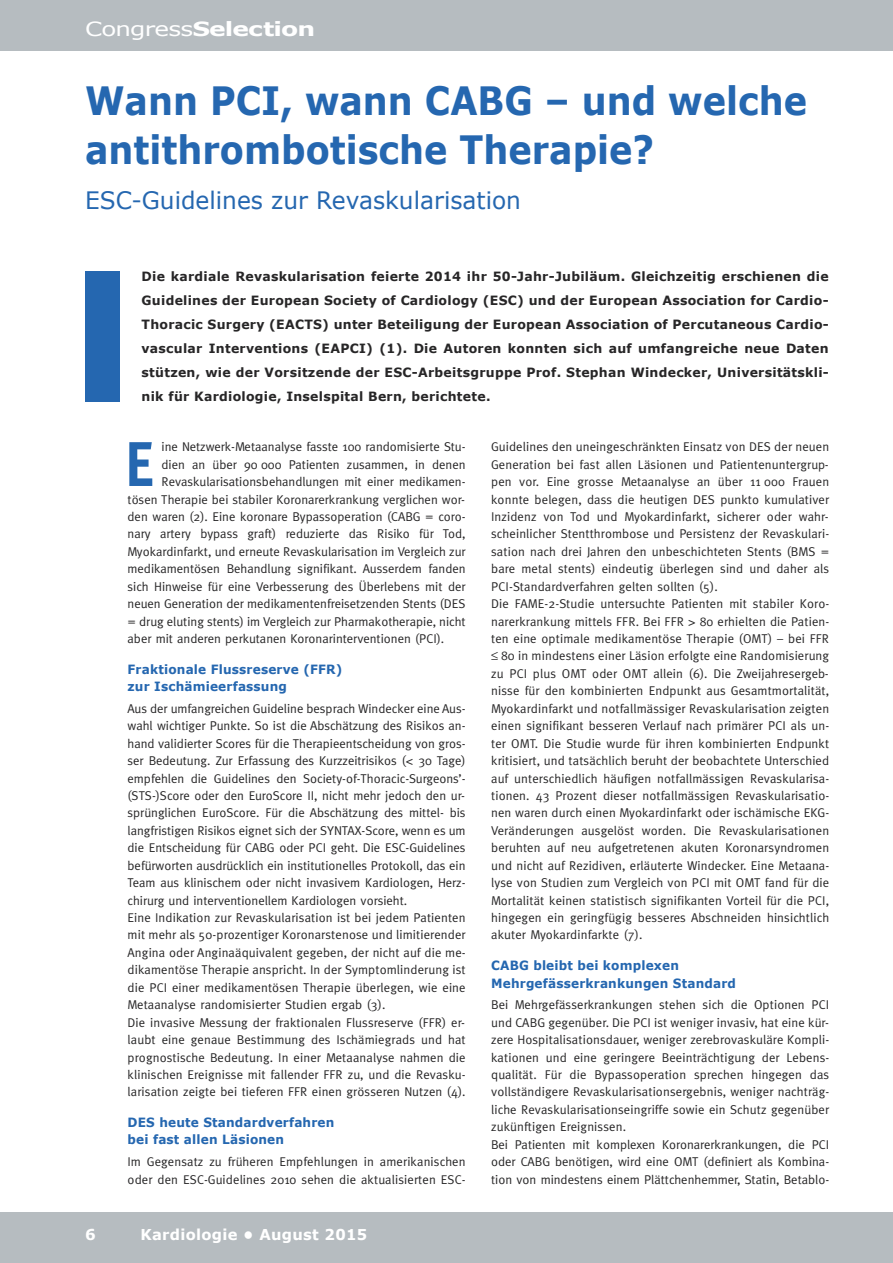
<style>
.page{position:relative;width:893px;height:1263px;background:#fff}
.page>*{position:absolute;margin:0;border:0;box-sizing:border-box;transform-origin:0 0}
.t1{font:700 63px "Meta Plus";color:#2567b0;scale:.9 1}
.t2{font:700 39px/48.8px "Verdana";color:#2567b0;scale:.9 1}
.t3{font:24px "Verdana";color:#2567b0}
.t4{font:700 19.5px "Verdana";letter-spacing:-.035em;color:#fff;scale:1.28 1}
.t5{font:700 15px "Verdana";letter-spacing:.02em;color:#fff}
.t6{font:12.75px/17.4px "Meta Plus";letter-spacing:.01em;color:#272627}
.t7{font:700 12.75px/24px "Verdana";letter-spacing:.02em;color:#272627;text-align:justify}
.t8{font:700 12.75px/17.4px "Verdana";letter-spacing:.015em;color:#2567b0;scale:.95 1}
.s1{font-weight:400}
.s2{font-family:"Univers"}
</style>
<div class="page">
<div style="left:0;top:0;width:893px;height:51px;background:#b6bcc0"></div>
<div style="left:0;top:1212px;width:893px;height:51px;background:#b6bcc0"></div>
<div style="left:85px;top:271px;width:34px;height:130px;background:#2567b0"></div>
<h3 class="t4" style="left:85px;top:17px;width:181px"><span class="s1">Congress</span>Selection</h3>
<h2 class="t2" style="left:85px;top:75px;width:804px">Wann PCI, wann CABG – und welche antithrombotische Therapie?</h2>
<h3 class="t3" style="left:85px;top:185px;width:437px">ESC-Guidelines zur Revaskularisation</h3>
<p class="t7" style="left:142px;top:264px;width:689px">Die kardiale Revaskularisation feierte 2014 ihr 50-Jahr-Jubiläum. Gleichzeitig erschienen die Guidelines der European Society of Cardiology (ESC) und der European Association for Cardio-Thoracic Surgery (EACTS) unter Beteiligung der European Association of Percutaneous Cardio&shy;vascular Interventions (EAPCI) (1). Die Autoren konnten sich auf umfangreiche neue Daten stützen, wie der Vorsitzende der ESC-Arbeitsgruppe Prof. Stephan Windecker, Universitätskli&shy;nik für Kardiologie, Inselspital Bern, berichtete.</p>
<h1 class="t1" style="left:125px;top:427px;width:35px">E</h1>
<p class="t6" style="left:162px;top:438px;width:306px">ine Netzwerk-Metaanalyse fasste 100 randomisierte Stu-</p>
<p class="t6" style="left:162px;top:456px;width:306px">dien an über 90 000 Patienten zusammen, in denen</p>
<p class="t6" style="left:162px;top:473px;width:306px">Revaskularisationsbehandlungen mit einer medikamen-</p>
<p class="t6" style="left:128px;top:490px;width:339px">tösen Therapie bei stabiler Koronarerkrankung verglichen wor-</p>
<p class="t6" style="left:128px;top:508px;width:340px">den waren (2). Eine koronare Bypassoperation (CABG = coro-</p>
<p class="t6" style="left:128px;top:525px;width:340px">nary artery bypass graft) reduzierte das Risiko für Tod,</p>
<p class="t6" style="left:128px;top:543px;width:340px">Myokardinfarkt, und erneute Revaskularisation im Vergleich zur</p>
<p class="t6" style="left:128px;top:560px;width:340px">medikamentösen Behandlung signifikant. Ausserdem fanden</p>
<p class="t6" style="left:128px;top:578px;width:340px">sich Hinweise für eine Verbesserung des Überlebens mit der</p>
<p class="t6" style="left:128px;top:595px;width:340px">neuen Generation der medikamentenfreisetzenden Stents (DES</p>
<p class="t6" style="left:128px;top:612px;width:340px">= drug eluting stents) im Vergleich zur Pharmakotherapie, nicht</p>
<p class="t6" style="left:128px;top:630px;width:318px">aber mit anderen perkutanen Koronarinterventionen (PCI).</p>
<p class="t8" style="left:128px;top:660px;width:228px">Fraktionale Flussreserve (FFR) zur Ischämieerfassung</p>
<p class="t6" style="left:128px;top:700px;width:340px">Aus der umfangreichen Guideline besprach Windecker eine Aus&shy;wahl wichtiger Punkte. So ist die Abschätzung des Risikos an&shy;hand validierter Scores für die Therapieentscheidung von gros&shy;ser Bedeutung. Zur Erfassung des Kurzzeitrisikos (<span class="s2">&lt;</span> 30 Tage) empfehlen die Guidelines den Society-of-Thoracic-Surgeons’- (STS-)Score oder den EuroScore II, nicht mehr jedoch den ur&shy;sprünglichen EuroScore. Für die Abschätzung des mittel- bis langfristigen Risikos eignet sich der SYNTAX-Score, wenn es um die Entscheidung für CABG oder PCI geht. Die ESC-Guidelines befürworten ausdrücklich ein institutionelles Protokoll, das ein Team aus klinischem oder nicht invasivem Kardiologen, Herz&shy;chirurg und interventionellem Kardiologen vorsieht.<br>Eine Indikation zur Revaskularisation ist bei jedem Patienten mit mehr als 50-prozentiger Koronarstenose und limitierender Angina oder Anginaäquivalent gegeben, der nicht auf die me&shy;dikamentöse Therapie anspricht. In der Symptomlinderung ist die PCI einer medikamentösen Therapie überlegen, wie eine Metaanalyse randomisierter Studien ergab (3).<br>Die invasive Messung der fraktionalen Flussreserve (FFR) er&shy;laubt eine genaue Bestimmung des Ischämiegrads und hat prognostische Bedeutung. In einer Metaanalyse nahmen die klinischen Ereignisse mit fallender FFR zu, und die Revasku&shy;larisation zeigte bei tieferen FFR einen grösseren Nutzen (4).</p>
<p class="t8" style="left:128px;top:1113px;width:219px">DES heute Standardverfahren bei fast allen Läsionen</p>
<p class="t6" style="left:128px;top:1153px;width:340px">Im Gegensatz zu früheren Empfehlungen in amerikanischen oder den ESC-Guidelines 2010 sehen die aktualisierten ESC-</p>
<p class="t6" style="left:491px;top:438px;width:340px">Guidelines den uneingeschränkten Einsatz von DES der neuen Generation bei fast allen Läsionen und Patientenuntergrup&shy;pen vor. Eine grosse Metaanalyse an über 11 000 Frauen konnte belegen, dass die heutigen DES punkto kumulativer Inzidenz von Tod und Myokardinfarkt, sicherer oder wahr&shy;scheinlicher Stentthrombose und Persistenz der Revaskulari&shy;sation nach drei Jahren den unbeschichteten Stents (BMS = bare metal stents) eindeutig überlegen sind und daher als PCI-Standardverfahren gelten sollten (5).<br>Die FAME-2-Studie untersuchte Patienten mit stabiler Koro&shy;narerkrankung mittels FFR. Bei FFR <span class="s2">&gt;</span> 80 erhielten die Patien&shy;ten eine optimale medikamentöse Therapie (OMT) – bei FFR ≤ 80 in mindestens einer Läsion erfolgte eine Randomisierung zu PCI plus OMT oder OMT allein (6). Die Zweijahresergeb&shy;nisse für den kombinierten Endpunkt aus Gesamtmortalität, Myokardinfarkt und notfallmässiger Revaskularisation zeigten einen signifikant besseren Verlauf nach primärer PCI als un&shy;ter OMT. Die Studie wurde für ihren kombinierten Endpunkt kritisiert, und tatsächlich beruht der beobachtete Unterschied auf unterschiedlich häufigen notfallmässigen Revaskularisa&shy;tionen. 43 Prozent dieser notfallmässigen Revaskularisatio&shy;nen waren durch einen Myokardinfarkt oder ischämische EKG-Veränderungen ausgelöst worden. Die Revaskularisationen beruhten auf neu aufgetretenen akuten Koronarsyndromen und nicht auf Rezidiven, erläuterte Windecker. Eine Metaana&shy;lyse von Studien zum Vergleich von PCI mit OMT fand für die Mortalität keinen statistisch signifikanten Vorteil für die PCI, hingegen ein geringfügig besseres Abschneiden hinsichtlich akuter Myokardinfarkte (7).</p>
<p class="t8" style="left:491px;top:956px;width:259px">CABG bleibt bei komplexen<br>Mehrgefässerkrankungen Standard</p>
<p class="t6" style="left:491px;top:996px;width:340px">Bei Mehrgefässerkrankungen stehen sich die Optionen PCI und CABG gegenüber. Die PCI ist weniger invasiv, hat eine kür&shy;zere Hospitalisationsdauer, weniger zerebrovaskuläre Kompli&shy;kationen und eine geringere Beeinträchtigung der Lebens&shy;qualität. Für die Bypassoperation sprechen hingegen das vollständigere Revaskularisationsergebnis, weniger nachträg&shy;liche Revaskularisationseingriffe sowie ein Schutz gegenüber zukünftigen Ereignissen.<br>Bei Patienten mit komplexen Koronarerkrankungen, die PCI oder CABG benötigen, wird eine OMT (definiert als Kombina&shy;tion von mindestens einem Plättchenhemmer, Statin, Betablo-</p>
<p class="t5" style="left:85px;top:1225px;width:12px">6</p>
<p class="t5" style="left:140px;top:1225px;width:228px">Kardiologie • August 2015</p>
</div>
